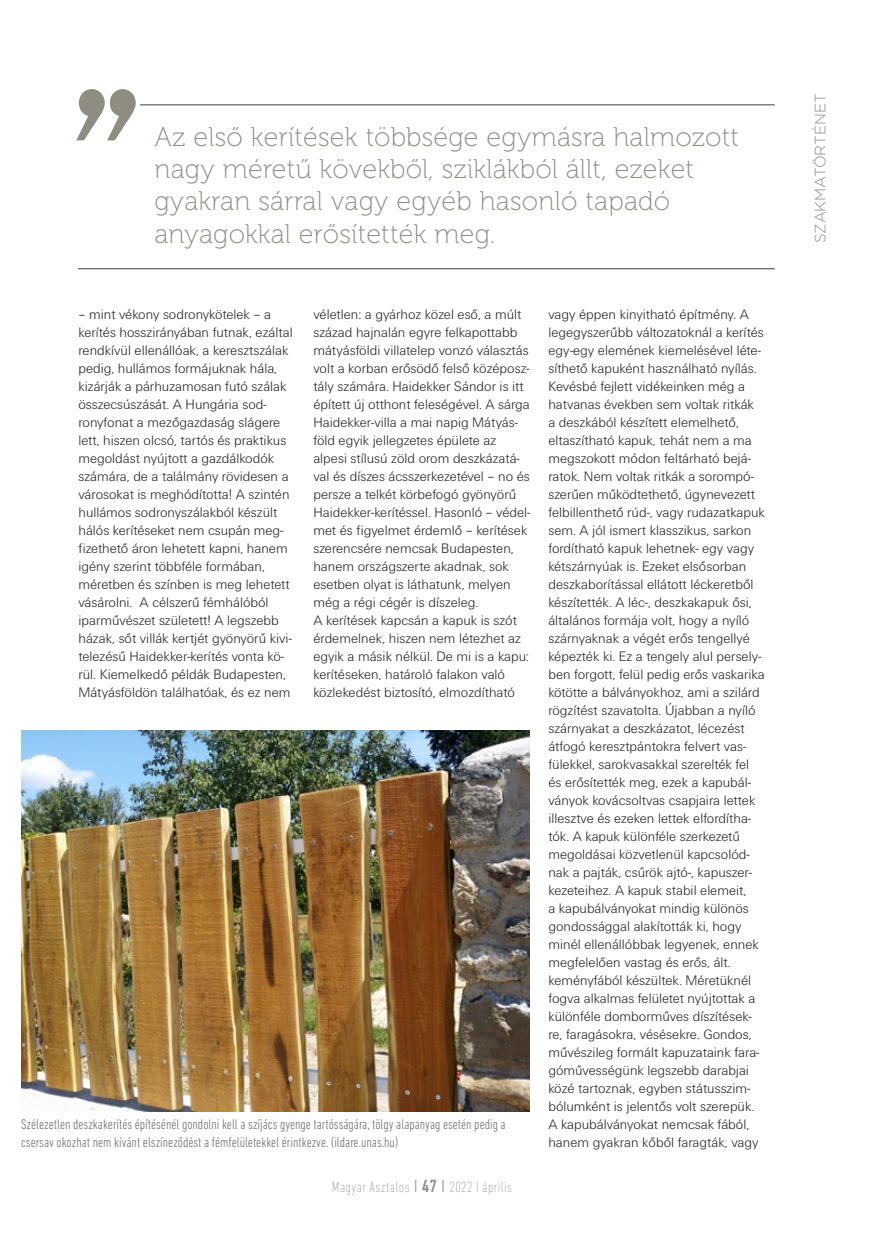
<style>
.page{position:relative;width:872px;height:1242px;background:#fff}
.page>*{position:absolute;margin:0;border:0;box-sizing:border-box;transform-origin:0 0}
.Kiemelés{font:27px/32.4px "Museo 100";letter-spacing:.01em;color:#8f8c82}
.t1{font:200 condensed 15px "DIN Next LT Pro";letter-spacing:.03em;color:#8f8c82}
.t2{font:300 15px "Gotham";color:#8f8c82}
.Kenyér{font:14.25px/18px "U001 Lig";color:#231f20}
.Képaláírás{font:300 condensed 14.25px/18px "DIN Next LT Pro";color:#6c6d70}
.s1{font-weight:300;font-size:18px}
.s2{font-weight:500;font-size:18px}
</style>
<div class="page">
<img style="left:21px;top:730px;width:508px;height:381px">
<hr style="left:78px;top:104px;width:696px;height:1px;background:#3e3e3f">
<hr style="left:78px;top:268px;width:696px;height:1px;background:#3e3e3f">
<svg style="left:76px;top:89px;width:66px;height:52px"></svg>
<p class="Kiemelés" style="left:154px;top:121px;width:586px">Az első kerítések többsége egymásra halmozott nagy méretű kövekből, sziklákból állt, ezeket gyakran sárral vagy egyéb hasonló tapadó anyagokkal erősítették meg.</p>
<p class="Kenyér" style="left:78px;top:306px;width:216px">– mint vékony sodronykötelek – a kerítés hosszirányában futnak, ezáltal rendkívül ellenállóak, a keresztszálak pedig, hullámos formájuknak hála, kizárják a párhuzamosan futó szálak összecsúszását. A Hungária sod&shy;ronyfonat a mezőgazdaság slágere lett, hiszen olcsó, tartós és praktikus megoldást nyújtott a gazdálkodók számára, de a találmány rövidesen a városokat is meghódította! A szintén hullámos sodronyszálakból készült hálós kerítéseket nem csupán meg&shy;fizethető áron lehetett kapni, hanem igény szerint többféle formában, méretben és színben is meg lehetett vásárolni. A célszerű fémhálóból iparművészet született! A legszebb házak, sőt villák kertjét gyönyörű kivi&shy;telezésű Haidekker-kerítés vonta kö&shy;rül. Kiemelkedő példák Budapesten, Mátyásföldön találhatóak, és ez nem</p>
<p class="Kenyér" style="left:313px;top:306px;width:218px">véletlen: a gyárhoz közel eső, a múlt század hajnalán egyre felkapottabb mátyásföldi villatelep vonzó választás volt a korban erősödő felső középosz&shy;tály számára. Haidekker Sándor is itt épített új otthont feleségével. A sárga Haidekker-villa a mai napig Mátyás&shy;föld egyik jellegzetes épülete az alpesi stílusú zöld orom deszkázatá&shy;val és díszes ácsszerkezetével – no és persze a telkét körbefogó gyönyörű Haidekker-kerítéssel. Hasonló – védel&shy;met és figyelmet érdemlő – kerítések szerencsére nemcsak Budapesten, hanem országszerte akadnak, sok esetben olyat is láthatunk, melyen még a régi cégér is díszeleg.</p>
<p class="Kenyér" style="left:313px;top:612px;width:217px">A kerítések kapcsán a kapuk is szót érdemelnek, hiszen nem létezhet az egyik a másik nélkül. De mi is a kapu: kerítéseken, határoló falakon való közlekedést biztosító, elmozdítható</p>
<p class="Képaláírás" style="left:21px;top:1115px;width:486px">Szélezetlen deszkakerítés építésénél gondolni kell a szíjács gyenge tartósságára, tölgy alapanyag esetén pedig a csersav okozhat nem kívánt elszíneződést a fémfelületekkel érintkezve. (ildare.unas.hu)</p>
<p class="t1" style="left:332px;top:1178px;width:182px">Magyar Asztalos <span class="s1">I</span> <span class="s2">47</span> <span class="s1">I</span> 2022 I április</p>
<p class="Kenyér" style="left:548px;top:306px;width:218px">vagy éppen kinyitható építmény. A legegyszerűbb változatoknál a kerítés egy-egy elemének kiemelésével léte&shy;síthető kapuként használható nyílás.<br>Kevésbé fejlett vidékeinken még a hatvanas években sem voltak ritkák<br>a deszkából készített elemelhető, eltaszítható kapuk, tehát nem a ma megszokott módon feltárható bejá&shy;ratok. Nem voltak ritkák a sorompó&shy;szerűen működtethető, úgynevezett felbillenthető rúd-, vagy rudazatkapuk sem. A jól ismert klasszikus, sarkon fordítható kapuk lehetnek- egy vagy kétszárnyúak is. Ezeket elsősorban deszkaborítással ellátott léckeretből készítették. A léc-, deszkakapuk ősi, általános formája volt, hogy a nyíló szárnyaknak a végét erős tengellyé képezték ki. Ez a tengely alul persely&shy;ben forgott, felül pedig erős vaskarika kötötte a bálványokhoz, ami a szilárd rögzítést szavatolta. Újabban a nyíló szárnyakat a deszkázatot, lécezést átfogó keresztpántokra felvert vas&shy;fülekkel, sarokvasakkal szerelték fel és erősítették meg, ezek a kapubál&shy;ványok kovácsoltvas csapjaira lettek illesztve és ezeken lettek elfordítha&shy;tók. A kapuk különféle szerkezetű megoldásai közvetlenül kapcsolód&shy;nak a pajták, csűrök ajtó-, kapuszer&shy;kezeteihez. A kapuk stabil elemeit,<br>a kapubálványokat mindig különös gondossággal alakították ki, hogy minél ellenállóbbak legyenek, ennek megfelelően vastag és erős, ált. keményfából készültek. Méretüknél fogva alkalmas felületet nyújtottak a különféle domborműves díszítések&shy;re, faragásokra, vésésekre. Gondos, művészileg formált kapuzataink fara&shy;góművességünk legszebb darabjai közé tartoznak, egyben státusszim&shy;bólumként is jelentős volt szerepük.<br>A kapubálványokat nemcsak fából, hanem gyakran kőből faragták, vagy</p>
<p class="t2" style="left:810px;top:243px;width:151px;rotate:-90deg">SZAKMATÖRTÉNET</p>
</div>
